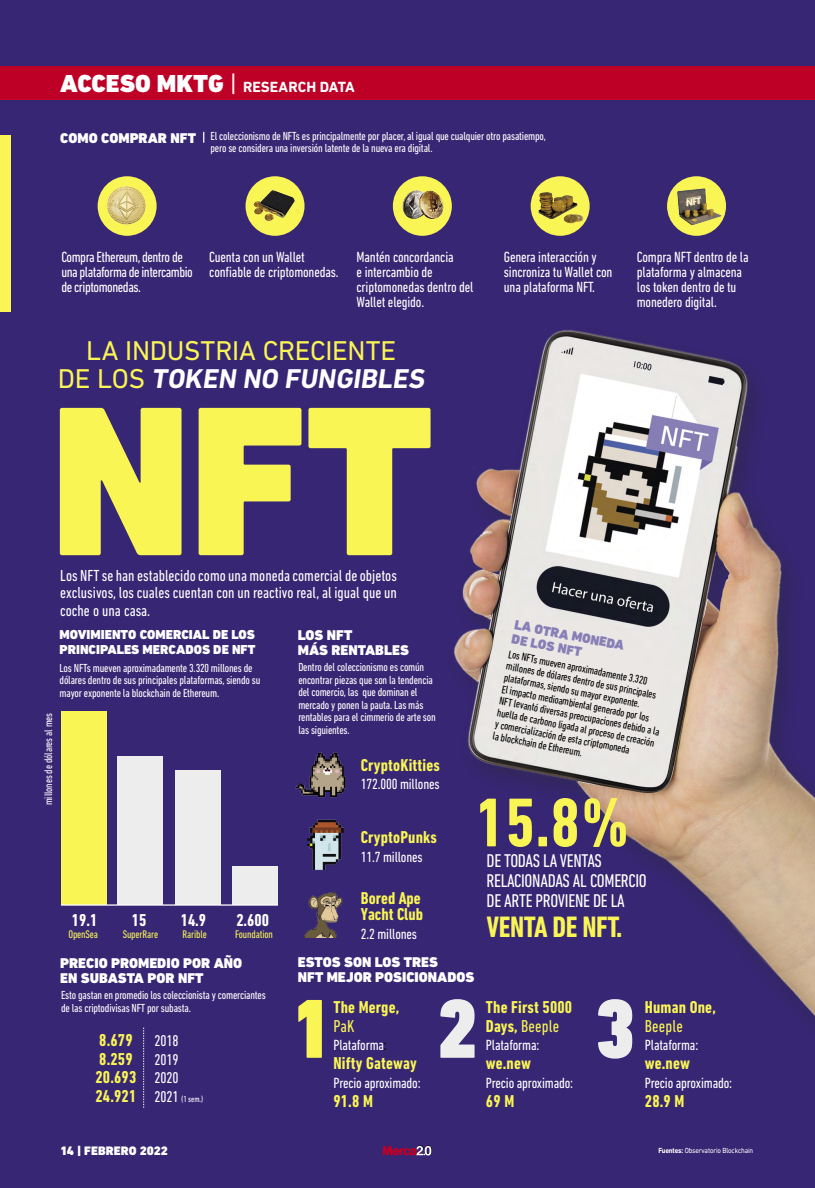
<style>
.page{position:relative;width:815px;height:1188px;background:#fff}
.page>*{position:absolute;margin:0;border:0;box-sizing:border-box;transform-origin:0 0}
.t1{font:900 216.5px "DIN Next LT Pro";color:#f9f554}
.t2{font:900 condensed 85px "DIN Next LT Pro";color:#ededed}
.t3{font:900 condensed 85px "DIN Next LT Pro";color:#f9f554}
.t4{font:700 condensed 70.12px "DIN Next LT Pro";color:#f9f554}
.t5{font:700 condensed 30px "DIN Next LT Pro";letter-spacing:-.015em;color:#f9f554}
.t6{font:27.62px/27.6px "DIN Next LT Pro";letter-spacing:-.005em;color:#f9f554;text-align:center}
.t7{font:condensed 18.75px/20px "DIN Next LT Pro";letter-spacing:-.015em;color:#fff}
.t8{font:700 condensed 17.5px/18.8px "DIN Next LT Pro";letter-spacing:.01em;color:#f9f554}
.t9{font:700 condensed 17.5px "DIN Next LT Pro";color:#fff}
.t10{font:condensed 17.5px "DIN Next LT Pro";letter-spacing:.01em;color:#f9f554}
.t11{font:condensed 16.25px/17.5px "DIN Next LT Pro";color:#fff;text-align:justify}
.t12{font:condensed 15.88px/18.8px "DIN Next LT Pro";letter-spacing:-.01em;color:#fff;text-align:justify}
.t13{font:condensed 15px/15px "DIN Next LT Pro";letter-spacing:-.01em;color:#fff}
.t14{font:condensed 15px/15px "DIN Next LT Pro";letter-spacing:-.03em;color:#fff}
.t15{font:700 15px "DIN Next LT Pro";color:#fff}
.t16{font:900 14.38px/15px "DIN Next LT Pro";color:#fff}
.t17{font:900 13.62px/14.1px "DIN Next LT Pro";color:#877fb5}
.t18{font:900 13.25px/15px "DIN Next LT Pro";color:#fff}
.t19{font:900 12.5px "DIN Next LT Pro";letter-spacing:.005em;color:#fff}
.t20{font:condensed 11.88px/12.5px "DIN Next LT Pro";letter-spacing:-.015em;color:#fff}
.t21{font:condensed 11.25px/11.9px "DIN Next LT Pro";color:#000}
.t22{font:condensed 11.25px "DIN Next LT Pro";letter-spacing:-.01em;color:#f9f554}
.t23{font:condensed 11.25px "DIN Next LT Pro";letter-spacing:-.01em;color:#fff}
.t24{font:condensed 8.75px "DIN Next LT Pro";color:#fff}
.t25{font:7.5px "DIN Next LT Pro";letter-spacing:-.02em;color:#fff;scale:.91 1}
.s1{font-weight:900;font-size:25px}
.s2{font-weight:400;font-size:25px}
.s3{font-weight:700;color:#fff}
.s4{font-size:15.88px}
.s5{color:#000}
.s6{font-weight:400}
.s7{font-weight:700}
</style>
<div class="page">
<div style="left:0;top:0;width:815px;height:1187px;background:#372674"></div>
<img style="left:454px;top:330px;width:361px;height:686px">
<div style="left:0;top:66px;width:815px;height:33px;background:#be0027"></div>
<svg style="left:143px;top:1027px;width:1px;height:80px"></svg>
<svg style="left:382px;top:1145px;width:50px;height:10px"></svg>
<div style="left:98px;top:176px;width:59px;height:60px;background:#f9f554;border-radius:50%"></div>
<div style="left:246px;top:176px;width:59px;height:60px;background:#f9f554;border-radius:50%"></div>
<div style="left:393px;top:176px;width:59px;height:60px;background:#f9f554;border-radius:50%"></div>
<div style="left:531px;top:176px;width:59px;height:60px;background:#f9f554;border-radius:50%"></div>
<div style="left:667px;top:176px;width:59px;height:60px;background:#f9f554;border-radius:50%"></div>
<img style="left:102px;top:182px;width:48px;height:47px;border-radius:24px">
<img style="left:250px;top:176px;width:52px;height:56px">
<img style="left:535px;top:180px;width:54px;height:52px">
<img style="left:670px;top:182px;width:54px;height:52px">
<img style="left:397px;top:186px;width:54px;height:37px">
<div style="left:0;top:136px;width:11px;height:176px;background:#f9f554"></div>
<div style="left:61px;top:711px;width:45px;height:193px;background:#f9f554"></div>
<div style="left:117px;top:756px;width:46px;height:148px;background:#ededed"></div>
<div style="left:175px;top:770px;width:45px;height:134px;background:#ededed"></div>
<div style="left:232px;top:866px;width:46px;height:38px;background:#ededed"></div>
<hr style="left:61px;top:904px;width:217px;height:1px;background:#fff">
<img style="left:307px;top:819px;width:37px;height:51px">
<img style="left:304px;top:891px;width:39px;height:46px">
<img style="left:295px;top:752px;width:51px;height:45px">
<p class="t15" style="left:60px;top:78px;width:296px"><span class="s1">ACCESO MKTG</span> <span class="s2">|</span> RESEARCH DATA</p>
<p class="t16" style="left:60px;top:130px;width:137px">COMO COMPRAR NFT</p>
<p class="t20" style="left:211px;top:129px;width:337px">El coleccionismo de NFTs es principalmente por placer, al igual que cualquier otro pasatiempo, pero se considera una inversión latente de la nueva era digital.</p>
<p class="t14" style="left:61px;top:249px;width:133px">Compra Ethereum, dentro de una plataforma de intercambio de criptomonedas.</p>
<p class="t13" style="left:209px;top:249px;width:131px">Cuenta con un Wallet confiable de criptomonedas.</p>
<p class="t13" style="left:357px;top:249px;width:119px">Mantén concordancia<br>e intercambio de criptomonedas dentro del<br>Wallet elegido.</p>
<p class="t13" style="left:504px;top:249px;width:110px">Genera interacción y sincroniza tu Wallet con una plataforma NFT.</p>
<p class="t13" style="left:637px;top:249px;width:113px">Compra NFT dentro de la plataforma y almacena los token dentro de tu monedero digital.</p>
<h3 class="t6" style="left:58px;top:336px;width:372px">LA INDUSTRIA CRECIENTE<br>D E L OS <span class="s3">TOKEN NO FUNGIBLES</span></h3>
<h1 class="t1" style="left:50px;top:352px;width:383px">NFT</h1>
<h3 class="t11" style="left:60px;top:566px;width:338px">Los NFT se han establecido como una moneda comercial de objetos exclusivos, los cuales cuentan con un reactivo real, al igual que un coche o una casa.</h3>
<p class="t18" style="left:60px;top:627px;width:197px">MOVIMIENTO COMERCIAL DE LOS<br>PRINCIPALES MERCADOS DE NFT</p>
<p class="t20" style="left:60px;top:661px;width:202px">Los NFTs mueven aproximadamente 3.320 millones de dólares dentro de sus principales plataformas, siendo su mayor exponente la blockchain de Ethereum.</p>
<p class="t23" style="left:42px;top:804px;width:94px;rotate:-90deg">millones de dólares al mes</p>
<h3 class="t9" style="left:132px;top:910px;width:16px">15</h3>
<h3 class="t9" style="left:181px;top:909px;width:27px">14.9</h3>
<h3 class="t9" style="left:72px;top:909px;width:27px">19.1</h3>
<h3 class="t9" style="left:236px;top:909px;width:34px">2.600</h3>
<p class="t22" style="left:68px;top:927px;width:31px">OpenSea</p>
<p class="t22" style="left:123px;top:927px;width:37px">SuperRare</p>
<p class="t22" style="left:183px;top:927px;width:26px">Rarible</p>
<p class="t22" style="left:235px;top:927px;width:39px">Foundation</p>
<p class="t16" style="left:298px;top:627px;width:113px">LOS NFT<br>MÁS RENTABLES</p>
<p class="t20" style="left:298px;top:660px;width:139px">Dentro del coleccionismo es común encontrar piezas que son la tendencia del comercio, las que dominan el mercado y ponen la pauta. Las más rentables para el cimmerio de arte son las siguientes.</p>
<h3 class="t8" style="left:361px;top:755px;width:80px">CryptoKitties</h3>
<p class="t13" style="left:361px;top:776px;width:80px">172.000 millones</p>
<h3 class="t8" style="left:361px;top:827px;width:77px">CryptoPunks</h3>
<p class="t13" style="left:361px;top:848px;width:63px">11.7 millones</p>
<h3 class="t8" style="left:361px;top:889px;width:64px;line-height:16.2px">Bored Ape<br>Yacht Club</h3>
<p class="t13" style="left:361px;top:925px;width:58px">2.2 millones</p>
<p class="t17" style="left:516px;top:617px;width:113px;rotate:11deg">LA OTRA MONEDA<br>DE LOS NFT</p>
<p class="t21" style="left:510px;top:648px;width:165px;rotate:11deg">Los NFTs mueven aproximadamente 3.320 millones de dólares dentro de sus principales plataformas, siendo su mayor exponente.<br>El impacto medioambiental generado por los NFT levantó diversas preocupaciones debido a la huella de carbono ligada al proceso de creación y comercialización de esta criptomoneda<br>la blockchain de Ethereum.</p>
<h3 class="t4" style="left:476px;top:782px;width:156px">15.8%</h3>
<h3 class="t7" style="left:487px;top:850px;width:162px">DE TODAS LA VENTAS<br>RELACIONADAS AL COMERCIO<br>DE ARTE PROVIENE DE LA</h3>
<h3 class="t5" style="left:487px;top:909px;width:137px">VENTA DE NFT.</h3>
<p class="t16" style="left:60px;top:955px;width:183px">PRECIO PROMEDIO POR AÑO<br>EN SUBASTA POR NFT</p>
<p class="t20" style="left:61px;top:988px;width:206px">Esto gastan en promedio los coleccionista y comerciantes de las criptodivisas NFT por subasta.</p>
<h3 class="t8" style="left:96px;top:1030px;width:42px">8.679<br>8.259<br>20.693<br>24.921</h3>
<h3 class="t12" style="left:155px;top:1030px;width:26px">2018<br>2019<br>2020</h3>
<p class="t24" style="left:155px;top:1093px;width:50px"><span class="s4">2021</span> (1 sem.)</p>
<p class="t16" style="left:298px;top:954px;width:178px">ESTOS SON LOS TRES<br>NFT MEJOR POSICIONADOS</p>
<h2 class="t3" style="left:293px;top:979px;width:41px">1</h2>
<h3 class="t8" style="left:333px;top:997px;width:67px">The Merge,</h3>
<h3 class="t10" style="left:333px;top:1015px;width:23px">PaK</h3>
<p class="t13" style="left:333px;top:1037px;width:55px">Plataforma<span class="s5">:</span></p>
<h3 class="t8" style="left:333px;top:1053px;width:85px">Nifty Gateway</h3>
<p class="t13" style="left:333px;top:1074px;width:89px">Precio aproximado:</p>
<h3 class="t8" style="left:333px;top:1091px;width:41px">91.8 M</h3>
<h2 class="t2" style="left:438px;top:979px;width:41px">2</h2>
<h2 class="t2" style="left:596px;top:979px;width:41px">3</h2>
<h3 class="t8" style="left:486px;top:997px;width:88px">The First 5000<br>Days, <span class="s6">Beeple</span></h3>
<p class="t13" style="left:486px;top:1037px;width:55px">Plataforma:</p>
<h3 class="t8" style="left:486px;top:1053px;width:46px">we.new</h3>
<p class="t13" style="left:486px;top:1074px;width:89px">Precio aproximado:</p>
<h3 class="t8" style="left:486px;top:1091px;width:30px">69 M</h3>
<h3 class="t8" style="left:645px;top:997px;width:72px">Human One,</h3>
<h3 class="t10" style="left:645px;top:1015px;width:39px">Beeple</h3>
<p class="t13" style="left:645px;top:1037px;width:55px">Plataforma:</p>
<h3 class="t8" style="left:645px;top:1053px;width:46px">we.new</h3>
<p class="t13" style="left:645px;top:1074px;width:89px">Precio aproximado:</p>
<h3 class="t8" style="left:645px;top:1091px;width:41px">28.9 M</h3>
<p class="t19" style="left:60px;top:1142px;width:109px">14 | FEBRERO 2022</p>
<p class="t25" style="left:658px;top:1145px;width:106px"><span class="s7">Fuentes:</span> Observatorio Blockchain</p>
</div>
